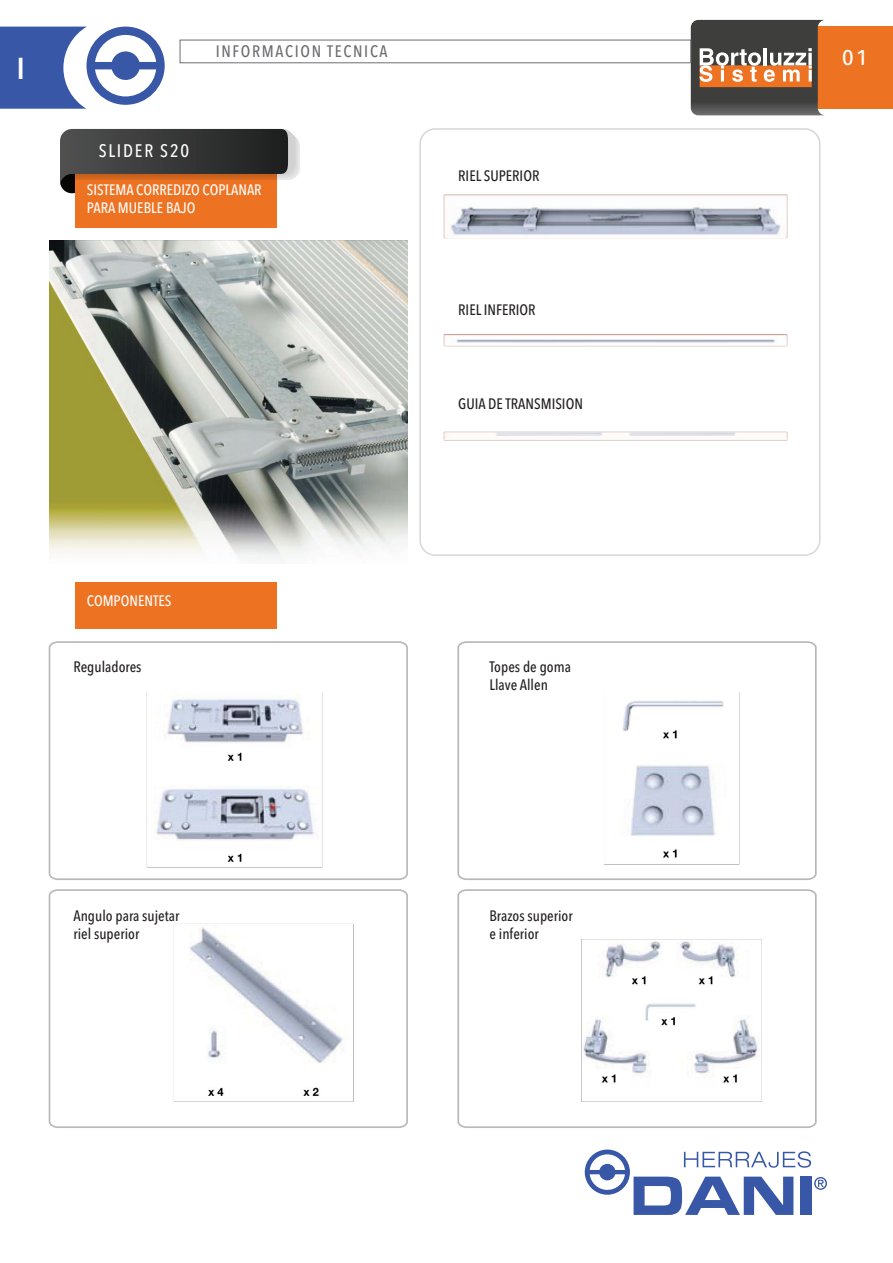
<style>
.page{position:relative;width:893px;height:1263px;background:#fff}
.page>*{position:absolute;margin:0;border:0;box-sizing:border-box;transform-origin:0 0}
.t1{font:600 condensed 30px "Avenir Next LT Pro";color:#fff}
.t2{font:500 condensed 21.15px "Avenir Next LT Pro";color:#fff;scale:1.14 1}
.t3{font:500 condensed 18px "Avenir Next LT Pro";letter-spacing:.1em;color:#fff}
.t4{font:500 condensed 16.5px "Avenir Next LT Pro";letter-spacing:.1em;color:#6c6d70}
.t5{font:500 condensed 15px/18px "Avenir Next LT Pro";color:#231f20}
.t6{font:500 condensed 15px/18px "Avenir Next LT Pro";color:#fff}
</style>
<div class="page">
<svg style="left:585px;top:1149px;width:242px;height:66px"></svg>
<div style="left:703px;top:27px;width:190px;height:82px;background:#ed7323"></div>
<svg style="left:0;top:27px;width:165px;height:82px"></svg>
<div style="left:180px;top:40px;width:511px;height:23px;border:1px solid #6c6d70"></div>
<img style="left:443px;top:194px;width:345px;height:247px">
<svg style="left:457px;top:641px;width:360px;height:239px"></svg>
<svg style="left:48px;top:641px;width:360px;height:239px"></svg>
<svg style="left:48px;top:889px;width:360px;height:239px"></svg>
<svg style="left:457px;top:889px;width:360px;height:239px"></svg>
<div style="left:60px;top:169px;width:24px;height:24px;background:#050504;border-radius:50%"></div>
<div style="left:75px;top:135px;width:202px;height:93px;background:#ed7323"></div>
<div style="left:75px;top:582px;width:202px;height:47px;background:#ed7323"></div>
<svg style="left:60px;top:129px;width:240px;height:57px;background:#5f4b3d"></svg>
<img style="left:49px;top:240px;width:359px;height:319px">
<div style="left:419px;top:128px;width:401px;height:428px;border:2px solid #d7d8d5;border-radius:15px"></div>
<svg style="left:691px;top:20px;width:134px;height:95px"></svg>
<h1 class="t1" style="left:17px;top:50px;width:9px">I</h1>
<p class="t4" style="left:216px;top:42px;width:173px">INFORMACION TECNICA</p>
<p class="t3" style="left:99px;top:140px;width:92px">SLIDER S20</p>
<p class="t6" style="left:87px;top:181px;width:176px">SISTEMA CORREDIZO COPLANAR<br>PARA MUEBLE BAJO</p>
<p class="t5" style="left:458px;top:167px;width:83px">RIEL SUPERIOR</p>
<p class="t5" style="left:458px;top:301px;width:79px">RIEL INFERIOR</p>
<p class="t5" style="left:458px;top:395px;width:126px">GUIA DE TRANSMISION</p>
<p class="t6" style="left:87px;top:592px;width:86px">COMPONENTES</p>
<p class="t5" style="left:73px;top:658px;width:70px">Reguladores</p>
<p class="t5" style="left:489px;top:658px;width:83px">Topes de goma<br>Llave Allen</p>
<p class="t5" style="left:73px;top:907px;width:107px">Angulo para sujetar riel superior</p>
<p class="t5" style="left:489px;top:907px;width:85px">Brazos superior e inferior</p>
<h2 class="t2" style="left:842px;top:45px;width:24px">01</h2>
</div>
